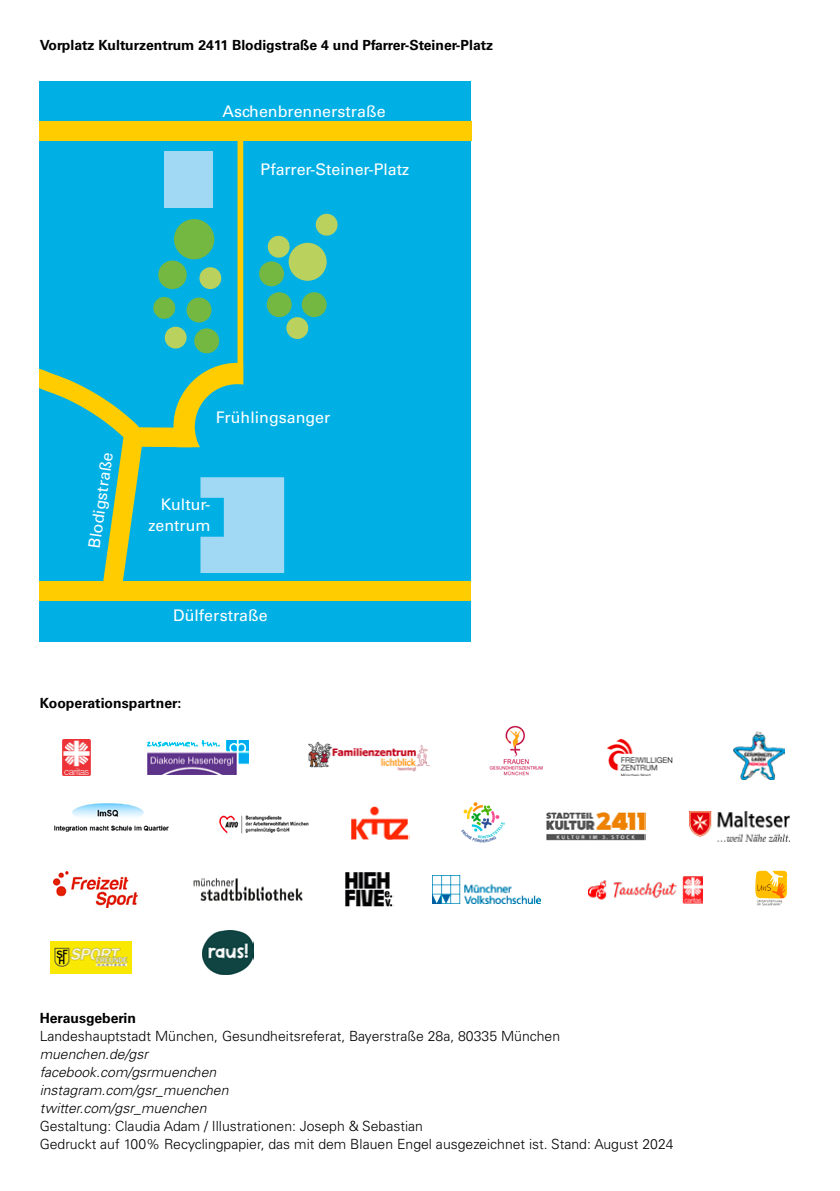
<style>
.page{position:relative;width:840px;height:1191px;background:#fff}
.page>*{position:absolute;margin:0;border:0;box-sizing:border-box;transform-origin:0 0}
.t1{font:16px/20.6px "Univers LT Pro 55 Roman";color:#fff;text-align:right}
.t2{font:300 14px "Univers LT Pro 45";color:#000}
.Subhead_2{font:700 14px "Univers LT Pro 65";color:#000}
.t3{font:italic 300 14px "Univers LT Pro 45";color:#000}
</style>
<div class="page">
<div style="left:40px;top:81px;width:430px;height:560px;background:#00b0e5"></div>
<div style="left:40px;top:581px;width:430px;height:19px;background:#fc0"></div>
<div style="left:130px;top:427px;width:62px;height:20px;background:#fc0"></div>
<svg style="left:173px;top:363px;width:70px;height:84px"></svg>
<svg style="left:200px;top:477px;width:84px;height:96px;background:#8cd3f2"></svg>
<div style="left:164px;top:151px;width:48px;height:56px;background:#a1d9f4"></div>
<div style="left:266px;top:292px;width:25px;height:25px;background:#74b842;border-radius:50%"></div>
<div style="left:259px;top:261px;width:25px;height:25px;background:#74b842;border-radius:50%"></div>
<div style="left:288px;top:243px;width:38px;height:38px;background:#bad15d;border-radius:50%"></div>
<div style="left:301px;top:292px;width:25px;height:25px;background:#74b842;border-radius:50%"></div>
<div style="left:267px;top:236px;width:22px;height:22px;background:#bad15d;border-radius:50%"></div>
<div style="left:315px;top:214px;width:22px;height:22px;background:#bad15d;border-radius:50%"></div>
<div style="left:286px;top:317px;width:22px;height:22px;background:#bad15d;border-radius:50%"></div>
<div style="left:174px;top:219px;width:40px;height:40px;background:#74b842;border-radius:50%"></div>
<div style="left:158px;top:260px;width:29px;height:29px;background:#74b842;border-radius:50%"></div>
<div style="left:199px;top:267px;width:22px;height:22px;background:#bad15d;border-radius:50%"></div>
<div style="left:194px;top:328px;width:25px;height:25px;background:#74b842;border-radius:50%"></div>
<div style="left:186px;top:297px;width:25px;height:25px;background:#74b842;border-radius:50%"></div>
<div style="left:165px;top:327px;width:21px;height:21px;background:#bad15d;border-radius:50%"></div>
<div style="left:153px;top:297px;width:22px;height:22px;background:#74b842;border-radius:50%"></div>
<svg style="left:40px;top:369px;width:123px;height:212px"></svg>
<div style="left:40px;top:122px;width:430px;height:19px;background:#fc0"></div>
<div style="left:237px;top:135px;width:6px;height:248px;background:#fc0"></div>
<img style="left:63px;top:739px;width:27px;height:36px">
<img style="left:147px;top:740px;width:102px;height:34px">
<img style="left:308px;top:741px;width:122px;height:31px">
<img style="left:489px;top:725px;width:54px;height:50px">
<img style="left:607px;top:738px;width:66px;height:37px">
<img style="left:53px;top:871px;width:85px;height:36px">
<img style="left:733px;top:731px;width:51px;height:48px">
<img style="left:345px;top:872px;width:48px;height:35px">
<img style="left:54px;top:803px;width:255px;height:32px">
<img style="left:351px;top:806px;width:58px;height:34px">
<img style="left:461px;top:802px;width:43px;height:41px">
<img style="left:546px;top:812px;width:99px;height:29px">
<img style="left:689px;top:811px;width:99px;height:30px">
<img style="left:432px;top:875px;width:108px;height:28px">
<img style="left:193px;top:878px;width:110px;height:23px">
<img style="left:588px;top:876px;width:114px;height:28px">
<img style="left:755px;top:870px;width:33px;height:35px">
<img style="left:50px;top:941px;width:81px;height:32px">
<img style="left:203px;top:930px;width:50px;height:45px">
<p class="Subhead_2" style="left:40px;top:35px;width:455px">Vorplatz Kulturzentrum 2411 Blodigstraße 4 und Pfarrer-Steiner-Platz</p>
<p class="t1" style="left:222px;top:100px;width:164px">Aschenbrennerstraße</p>
<p class="t1" style="left:260px;top:158px;width:150px">Pfarrer-Steiner-Platz</p>
<p class="t1" style="left:83px;top:546px;width:98px;rotate:-82deg">Blodigstraße</p>
<p class="t1" style="left:216px;top:406px;width:116px">Frühlingsanger</p>
<p class="t1" style="left:148px;top:494px;width:63px">Kultur&shy;zentrum</p>
<p class="t1" style="left:173px;top:604px;width:96px">Dülferstraße</p>
<p class="Subhead_2" style="left:40px;top:693px;width:143px">Kooperationspartner:</p>
<p class="Subhead_2" style="left:40px;top:1008px;width:98px">Herausgeberin</p>
<p class="t2" style="left:40px;top:1027px;width:521px">Landeshauptstadt München, Gesundheitsreferat, Bayerstraße 28a, 80335 München</p>
<p class="t3" style="left:40px;top:1045px;width:110px">muenchen.de/gsr</p>
<p class="t3" style="left:40px;top:1063px;width:178px">facebook.com/gsrmuenchen</p>
<p class="t3" style="left:40px;top:1081px;width:190px">instagram.com/gsr_muenchen</p>
<p class="t3" style="left:40px;top:1099px;width:168px">twitter.com/gsr_muenchen</p>
<p class="t2" style="left:40px;top:1117px;width:384px">Gestaltung: Claudia Adam / Illustrationen: Joseph &amp; Sebastian</p>
<p class="t2" style="left:40px;top:1135px;width:635px">Gedruckt auf 100% Recyclingpapier, das mit dem Blauen Engel ausgezeichnet ist. Stand: August 2024</p>
</div>
